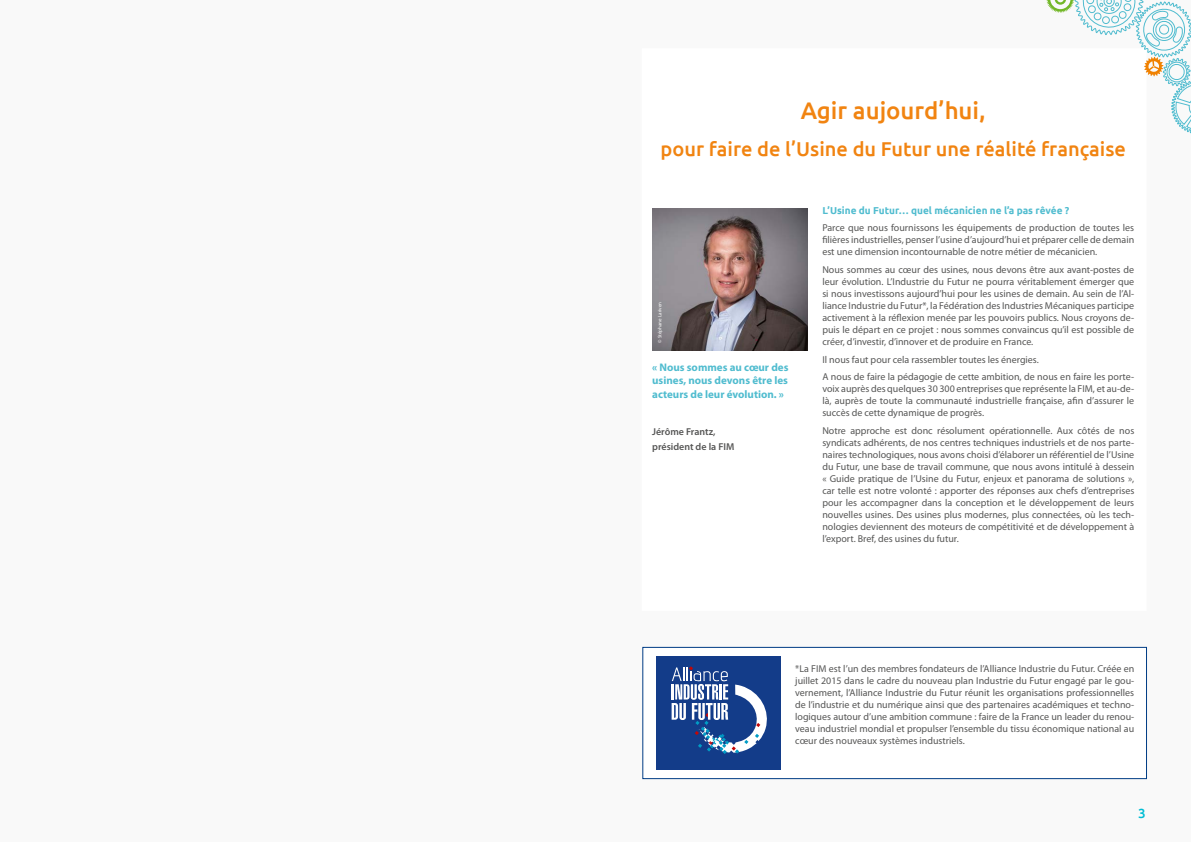
<style>
.page{position:relative;width:1191px;height:842px;background:#f9f9f9}
.page>*{position:absolute;margin:0;border:0;box-sizing:border-box;transform-origin:0 0}
.t1{font:500 24px "Ubuntu";color:#f18411}
.t2{font:500 20px "Ubuntu";color:#f18411}
.t3{font:500 13.3px "Ubuntu";color:#00bdd4}
.texte_courant{font:700 11px/13.2px "Myriad Pro";color:#50bccf;text-align:justify}
.texte_courant-2{font:10px/12px "Myriad Pro";color:#565655;text-align:justify}
.texte_courant-3{font:700 10px "Ubuntu";color:#50bccf}
.texte_courant-4{font:600 10px/14.4px "Myriad Pro";color:#565655}
.t4{font:5px "Myriad Pro";color:#fff}
</style>
<div class="page">
<svg style="left:1046px;top:0;width:145px;height:134px"></svg>
<div style="left:642px;top:647px;width:505px;height:132px;background:#fff;border:1px solid #003c85"></div>
<img style="left:652px;top:209px;width:155px;height:141px">
<div style="left:656px;top:656px;width:124px;height:114px;background:#133c89"></div>
<svg style="left:671px;top:666px;width:96px;height:88px"></svg>
<p class="t1" style="left:801px;top:95px;width:186px">Agir aujourd’hui,</p>
<p class="t2" style="left:660px;top:136px;width:467px">pour faire de l’Usine du Futur une réalité française</p>
<p class="t4" style="left:657px;top:343px;width:42px;rotate:-90deg">© Stéphane Lariven</p>
<p class="texte_courant" style="left:652px;top:360px;width:138px">« Nous sommes au cœur des usines, nous devons être les acteurs de leur évolution. »</p>
<p class="texte_courant-4" style="left:652px;top:424px;width:84px">Jérôme Frantz, président de la FIM</p>
<p class="texte_courant-3" style="left:822px;top:204px;width:249px">L’Usine du Futur… quel mécanicien ne l’a pas rêvée ?</p>
<p class="texte_courant-2" style="left:822px;top:222px;width:313px">Parce que nous fournissons les équipements de production de toutes les filières industrielles, penser l’usine d’aujourd’hui et préparer celle de demain est une dimension incontournable de notre métier de mécanicien.</p>
<p class="texte_courant-2" style="left:822px;top:263px;width:313px">Nous sommes au cœur des usines, nous devons être aux avant-postes de leur évolution. L’Industrie du Futur ne pourra véritablement émerger que si nous investissons aujourd’hui pour les usines de demain. Au sein de l’Al&shy;liance Industrie du Futur*, la Fédération des Industries Mécaniques participe activement à la réflexion menée par les pouvoirs publics. Nous croyons de&shy;puis le départ en ce projet : nous sommes convaincus qu’il est possible de créer, d’investir, d’innover et de produire en France.</p>
<p class="texte_courant-2" style="left:822px;top:353px;width:218px">Il nous faut pour cela rassembler toutes les énergies.</p>
<p class="texte_courant-2" style="left:822px;top:371px;width:313px">A nous de faire la pédagogie de cette ambition, de nous en faire les porte&shy;voix auprès des quelques 30 300 entreprises que représente la FIM, et au-de&shy;là, auprès de toute la communauté industrielle française, afin d’assurer le succès de cette dynamique de progrès.</p>
<p class="texte_courant-2" style="left:822px;top:424px;width:313px">Notre approche est donc résolument opérationnelle. Aux côtés de nos syndicats adhérents, de nos centres techniques industriels et de nos parte&shy;naires technologiques, nous avons choisi d’élaborer un référentiel de l’Usine du Futur, une base de travail commune, que nous avons intitulé à dessein « Guide pratique de l’Usine du Futur, enjeux et panorama de solutions », car telle est notre volonté : apporter des réponses aux chefs d’entreprises pour les accompagner dans la conception et le développement de leurs nouvelles usines. Des usines plus modernes, plus connectées, où les tech&shy;nologies deviennent des moteurs de compétitivité et de développement à l’export. Bref, des usines du futur.</p>
<p class="texte_courant-2" style="left:795px;top:663px;width:340px">*La FIM est l’un des membres fondateurs de l’Alliance Industrie du Futur. Créée en juillet 2015 dans le cadre du nouveau plan Industrie du Futur engagé par le gou&shy;vernement, l’Alliance Industrie du Futur réunit les organisations professionnelles de l’industrie et du numérique ainsi que des partenaires académiques et techno&shy;logiques autour d’une ambition commune : faire de la France un leader du renou&shy;veau industriel mondial et propulser l’ensemble du tissu économique national au cœur des nouveaux systèmes industriels.</p>
<p class="t3" style="left:1138px;top:805px;width:9px">3</p>
</div>
